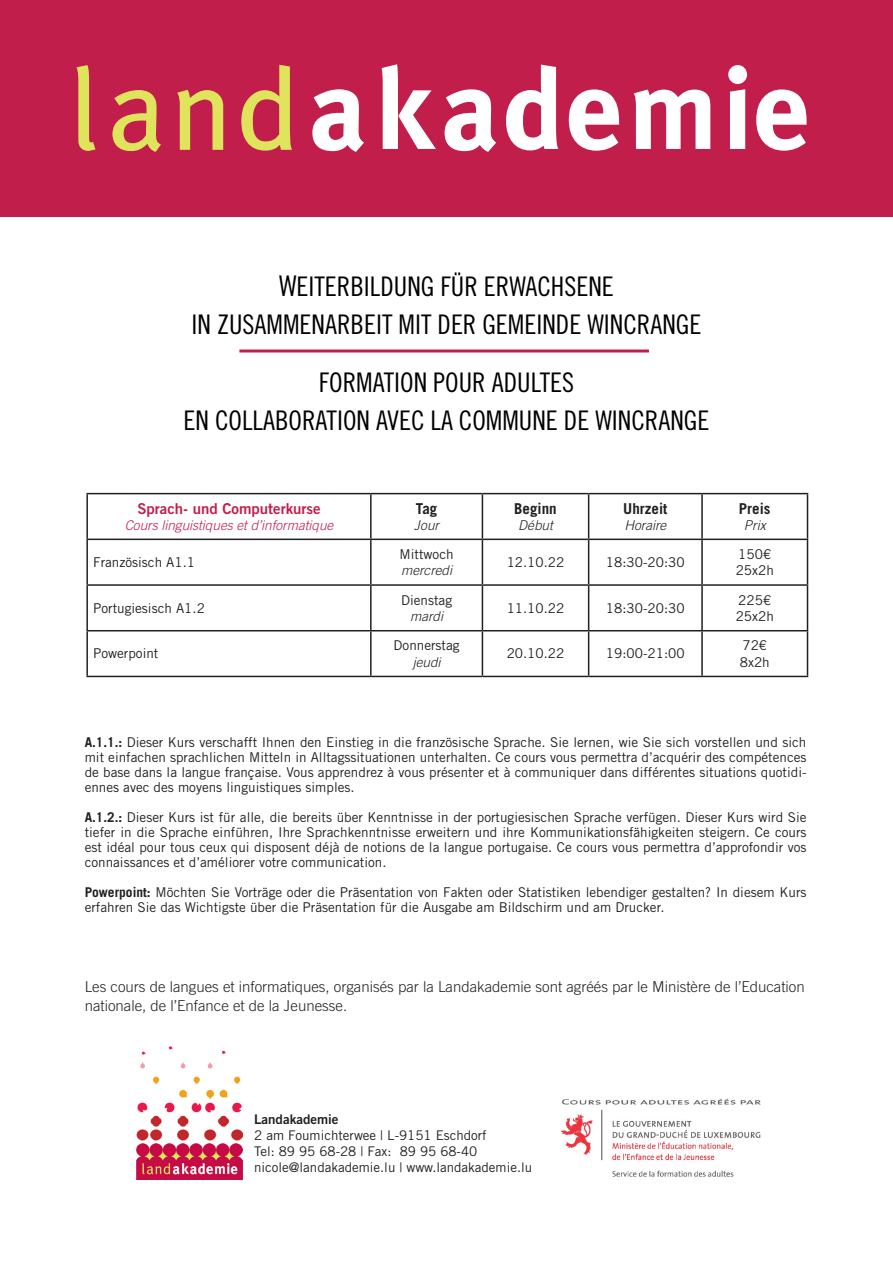
<style>
.page{position:relative;width:893px;height:1263px;background:#fff}
.page>*{position:absolute;margin:0;border:0;box-sizing:border-box;transform-origin:0 0}
.t1{font:27px "Trade Gothic LT Std Cn 18";color:#000}
.description10{font:300 15px/19.5px "Trade Gothic LT Std";color:#231f20}
.t2{font:15px "Trade Gothic LT Std Bd 2";color:#c21e4b}
.t3{font:700 15px "Trade Gothic LT Std";color:#231f20}
.t4{font:13.5px/15px "Trade Gothic LT Std";color:#231f20;text-align:justify}
.t5{font:italic 300 13.5px "Trade Gothic LT Std";color:#231f20}
.t6{font:italic 300 13.5px "Trade Gothic LT Std";color:#c21e4b}
.t7{font:13.35px "Trade Gothic LT Std";color:#231f20}
.t8{font:13.35px "Trade Gothic LT Std Bd 2";color:#231f20}
.s1{font-size:28.5px}
.s2{font-weight:700}
</style>
<div class="page">
<img style="left:562px;top:1099px;width:199px;height:78px">
<img style="left:137px;top:1046px;width:106px;height:133px">
<div style="left:0;top:0;width:893px;height:216px;background:#c21e4b"></div>
<hr style="left:239px;top:349px;width:410px;height:3px;background:#c31e4c">
<svg style="left:312px;top:89px;width:52px;height:63px"></svg>
<svg style="left:382px;top:64px;width:54px;height:85px"></svg>
<svg style="left:445px;top:89px;width:51px;height:63px"></svg>
<svg style="left:506px;top:65px;width:52px;height:85px"></svg>
<svg style="left:569px;top:89px;width:50px;height:62px"></svg>
<svg style="left:634px;top:90px;width:76px;height:59px"></svg>
<svg style="left:728px;top:65px;width:19px;height:84px"></svg>
<svg style="left:756px;top:89px;width:50px;height:62px"></svg>
<svg style="left:76px;top:65px;width:20px;height:86px"></svg>
<svg style="left:112px;top:90px;width:49px;height:62px"></svg>
<svg style="left:177px;top:90px;width:46px;height:60px"></svg>
<svg style="left:241px;top:65px;width:51px;height:86px"></svg>
<hr style="left:86px;top:493px;width:285px;height:1px;background:#231f20">
<hr style="left:86px;top:494px;width:2px;height:45px;background:#231f20">
<hr style="left:371px;top:493px;width:111px;height:1px;background:#231f20">
<hr style="left:370px;top:494px;width:2px;height:45px;background:#231f20">
<hr style="left:482px;top:493px;width:107px;height:1px;background:#231f20">
<hr style="left:482px;top:494px;width:1px;height:45px;background:#231f20">
<hr style="left:589px;top:493px;width:113px;height:1px;background:#231f20">
<hr style="left:588px;top:494px;width:1px;height:45px;background:#231f20">
<hr style="left:702px;top:493px;width:106px;height:1px;background:#231f20">
<hr style="left:701px;top:494px;width:2px;height:45px;background:#231f20">
<hr style="left:807px;top:494px;width:1px;height:45px;background:#231f20">
<hr style="left:86px;top:539px;width:285px;height:1px;background:#231f20">
<hr style="left:86px;top:540px;width:2px;height:44px;background:#231f20">
<hr style="left:371px;top:539px;width:111px;height:1px;background:#231f20">
<hr style="left:370px;top:540px;width:2px;height:44px;background:#231f20">
<hr style="left:482px;top:539px;width:107px;height:1px;background:#231f20">
<hr style="left:482px;top:540px;width:1px;height:44px;background:#231f20">
<hr style="left:589px;top:539px;width:113px;height:1px;background:#231f20">
<hr style="left:588px;top:540px;width:1px;height:44px;background:#231f20">
<hr style="left:702px;top:539px;width:106px;height:1px;background:#231f20">
<hr style="left:701px;top:540px;width:2px;height:44px;background:#231f20">
<hr style="left:807px;top:540px;width:1px;height:44px;background:#231f20">
<hr style="left:86px;top:584px;width:285px;height:2px;background:#231f20">
<hr style="left:86px;top:586px;width:2px;height:44px;background:#231f20">
<hr style="left:371px;top:584px;width:111px;height:2px;background:#231f20">
<hr style="left:370px;top:586px;width:2px;height:44px;background:#231f20">
<hr style="left:482px;top:584px;width:107px;height:2px;background:#231f20">
<hr style="left:482px;top:586px;width:1px;height:44px;background:#231f20">
<hr style="left:589px;top:584px;width:113px;height:2px;background:#231f20">
<hr style="left:588px;top:586px;width:1px;height:44px;background:#231f20">
<hr style="left:702px;top:584px;width:106px;height:2px;background:#231f20">
<hr style="left:701px;top:586px;width:2px;height:44px;background:#231f20">
<hr style="left:807px;top:586px;width:1px;height:44px;background:#231f20">
<hr style="left:86px;top:630px;width:285px;height:1px;background:#231f20">
<hr style="left:86px;top:631px;width:2px;height:45px;background:#231f20">
<hr style="left:371px;top:630px;width:111px;height:1px;background:#231f20">
<hr style="left:370px;top:631px;width:2px;height:45px;background:#231f20">
<hr style="left:482px;top:630px;width:107px;height:1px;background:#231f20">
<hr style="left:482px;top:631px;width:1px;height:45px;background:#231f20">
<hr style="left:589px;top:630px;width:113px;height:1px;background:#231f20">
<hr style="left:588px;top:631px;width:1px;height:45px;background:#231f20">
<hr style="left:702px;top:630px;width:106px;height:1px;background:#231f20">
<hr style="left:701px;top:631px;width:2px;height:45px;background:#231f20">
<hr style="left:807px;top:631px;width:1px;height:45px;background:#231f20">
<hr style="left:86px;top:676px;width:285px;height:1px;background:#231f20">
<hr style="left:371px;top:676px;width:111px;height:1px;background:#231f20">
<hr style="left:482px;top:676px;width:107px;height:1px;background:#231f20">
<hr style="left:589px;top:676px;width:113px;height:1px;background:#231f20">
<hr style="left:702px;top:676px;width:106px;height:1px;background:#231f20">
<p class="t1" style="left:279px;top:270px;width:336px"><span class="s1">W</span>EITERBILDUNG FÜR ERWACHSENE</p>
<p class="t1" style="left:192px;top:308px;width:511px">IN ZUSAMMENARBEIT MIT DER GEMEINDE WINCRANGE</p>
<p class="t1" style="left:319px;top:366px;width:257px">FORMATION POUR ADULTES</p>
<p class="t1" style="left:184px;top:404px;width:527px">EN COLLABORATION AVEC LA COMMUNE DE WINCRANGE</p>
<p class="t2" style="left:137px;top:499px;width:185px">Sprach- und Computerkurse</p>
<p class="t6" style="left:125px;top:517px;width:210px">Cours linguistiques et d’informatique</p>
<p class="t3" style="left:416px;top:499px;width:23px">Tag</p>
<p class="t5" style="left:414px;top:517px;width:26px">Jour</p>
<p class="t3" style="left:514px;top:499px;width:44px">Beginn</p>
<p class="t5" style="left:518px;top:517px;width:36px">Début</p>
<p class="t3" style="left:623px;top:499px;width:46px">Uhrzeit</p>
<p class="t5" style="left:624px;top:517px;width:43px">Horaire</p>
<p class="t3" style="left:739px;top:499px;width:33px">Preis</p>
<p class="t5" style="left:744px;top:517px;width:23px">Prix</p>
<p class="t4" style="left:93px;top:555px;width:103px">Französisch A1.1</p>
<p class="t4" style="left:400px;top:546px;width:55px">Mittwoch</p>
<p class="t5" style="left:401px;top:562px;width:52px">mercredi</p>
<p class="t4" style="left:507px;top:555px;width:59px">12.10.22</p>
<p class="t4" style="left:606px;top:555px;width:80px">18:30-20:30</p>
<p class="t4" style="left:738px;top:546px;width:34px">150€</p>
<p class="t4" style="left:736px;top:563px;width:40px">25x2h</p>
<p class="t4" style="left:93px;top:600px;width:113px">Portugiesisch A1.2</p>
<p class="t4" style="left:401px;top:592px;width:53px">Dienstag</p>
<p class="t5" style="left:410px;top:608px;width:34px">mardi</p>
<p class="t4" style="left:507px;top:600px;width:59px">11.10.22</p>
<p class="t4" style="left:606px;top:600px;width:80px">18:30-20:30</p>
<p class="t4" style="left:738px;top:592px;width:34px">225€</p>
<p class="t4" style="left:736px;top:608px;width:40px">25x2h</p>
<p class="t4" style="left:93px;top:646px;width:67px">Powerpoint</p>
<p class="t4" style="left:394px;top:638px;width:68px">Donnerstag</p>
<p class="t5" style="left:413px;top:654px;width:29px">jeudi</p>
<p class="t4" style="left:507px;top:646px;width:59px">20.10.22</p>
<p class="t4" style="left:606px;top:646px;width:80px">19:00-21:00</p>
<p class="t4" style="left:742px;top:638px;width:26px">72€</p>
<p class="t4" style="left:740px;top:654px;width:31px">8x2h</p>
<p class="t4" style="left:85px;top:734px;width:723px"><span class="s2">A.1.1.:</span> Dieser Kurs verschafft Ihnen den Einstieg in die französische Sprache. Sie lernen, wie Sie sich vorstellen und sich mit einfachen sprachlichen Mitteln in Alltagssituationen unterhalten. Ce cours vous permettra d’acquérir des compétences de base dans la langue française. Vous apprendrez à vous présenter et à communiquer dans différentes situations quotidi&shy;ennes avec des moyens linguistiques simples.</p>
<p class="t4" style="left:85px;top:809px;width:723px"><span class="s2">A.1.2.:</span> Dieser Kurs ist für alle, die bereits über Kenntnisse in der portugiesischen Sprache verfügen. Dieser Kurs wird Sie tiefer in die Sprache einführen, Ihre Sprachkenntnisse erweitern und ihre Kommunikationsfähigkeiten steigern. Ce cours est idéal pour tous ceux qui disposent déjà de notions de la langue portugaise. Ce cours vous permettra d’approfondir vos connaissances et d’améliorer votre communication.</p>
<p class="t4" style="left:85px;top:884px;width:723px"><span class="s2">Powerpoint:</span> Möchten Sie Vorträge oder die Präsentation von Fakten oder Statistiken lebendiger gestalten? In diesem Kurs erfahren Sie das Wichtigste über die Präsentation für die Ausgabe am Bildschirm und am Drucker.</p>
<p class="description10" style="left:85px;top:977px;width:722px">Les cours de langues et informatiques, organisés par la Landakademie sont agréés par le Ministère de l’Education nationale, de l’Enfance et de la Jeunesse.</p>
<p class="t8" style="left:254px;top:1111px;width:86px">Landakademie</p>
<p class="t7" style="left:254px;top:1127px;width:234px">2 am Foumichterwee | L-9151 Eschdorf</p>
<p class="t7" style="left:254px;top:1143px;width:225px">Tel: 89 95 68-28 | Fax: 89 95 68-40</p>
<p class="t7" style="left:254px;top:1159px;width:280px">nicole@landakademie.lu | www.landakademie.lu</p>
</div>
